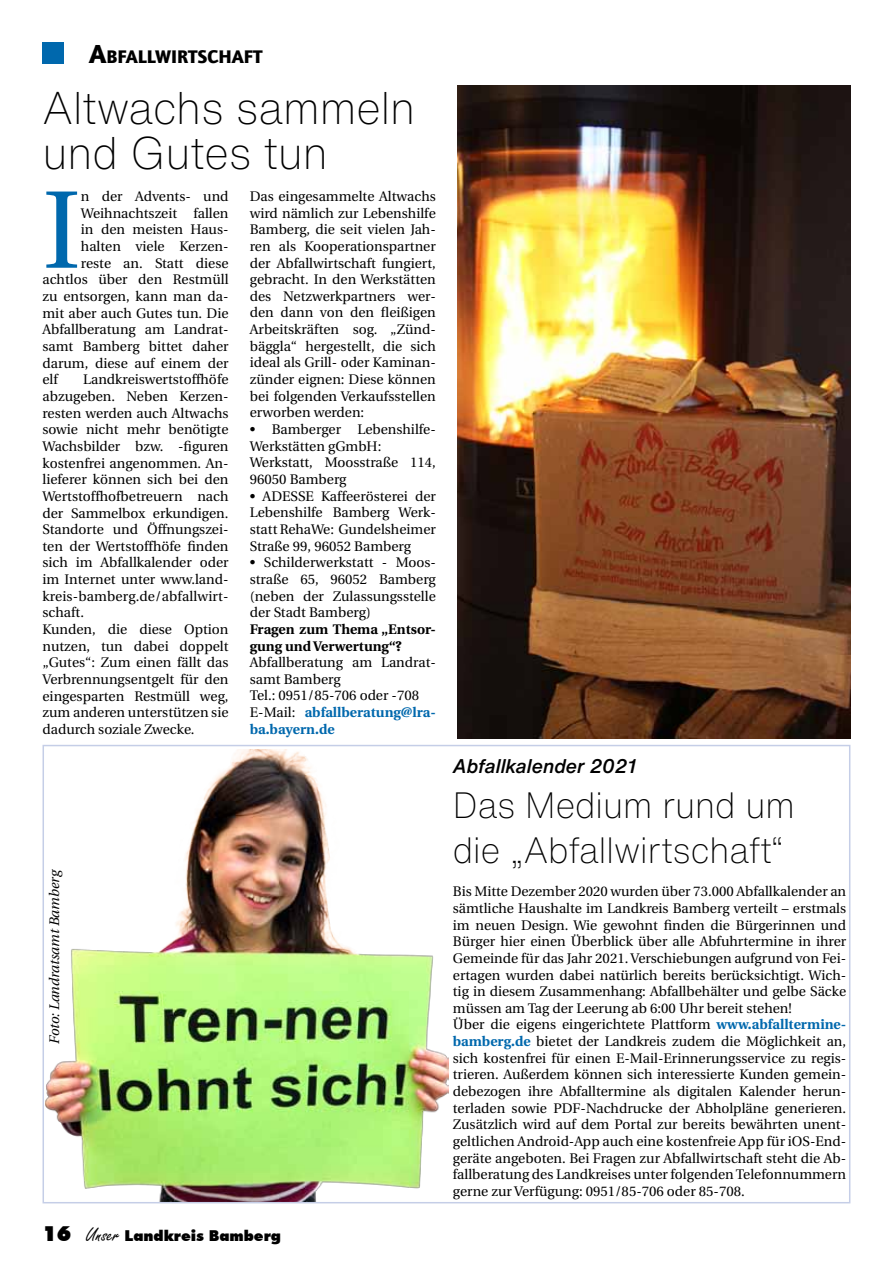
<style>
.page{position:relative;width:893px;height:1263px;background:#fff}
.page>*{position:absolute;margin:0;border:0;box-sizing:border-box;transform-origin:0 0}
.t1{font:110.1px "Utopia";color:#0068ad}
.t2{font:200 45px/45px "Helvetica Now Text";color:#000;scale:.95 1}
.t3{font:200 36px/45px "Helvetica Now Text";color:#000;scale:.95 1}
.t4{font:italic 500 19.5px "Helvetica Now Text";color:#000}
.t5{font:900 18.9px "Quay Sans EF";color:#000}
.t6{font:900 15px "Futura BT";color:#000}
.t7{font:13.8px/16.6px "Utopia";color:#000}
.t8{font:700 13.8px/16.6px "Utopia";color:#000}
.t9{font:italic 13.8px "Utopia";color:#000}
.s1{font-size:27px}
.s2{font-weight:700;color:#0068ad}
.s3{font-size:21px}
.s4{font-family:"Freestyle Script";font-weight:400;font-size:21px}
</style>
<div class="page">
<div style="left:43px;top:43px;width:21px;height:21px;background:#0068ad"></div>
<img style="left:457px;top:85px;width:393px;height:654px">
<img style="left:46px;top:750px;width:402px;height:450px">
<div style="left:43px;top:745px;width:807px;height:458px;border:2px solid #c5cee7"></div>
<h3 class="t5" style="left:89px;top:45px;width:175px"><span class="s1">A</span>BFALLWI RTSCHAFT</h3>
<h2 class="t2" style="left:43px;top:84px;width:394px">Altwachs sammeln und Gutes tun</h2>
<h1 class="t1" style="left:43px;top:170px;width:40px">I</h1>
<p class="t7" style="left:81px;top:188px;width:149px">n der Advents- und</p>
<p class="t7" style="left:250px;top:188px;width:188px;text-align:justify">Das eingesammelte Altwachs wird nämlich zur Lebenshilfe Bamberg, die seit vielen Jah&shy;ren als Kooperationspartner der Abfallwirtschaft fungiert, gebracht. In den Werkstätten des Netzwerkpartners wer&shy;den dann von den fleißigen Arbeitskräften sog. „Zünd&shy;bäggla“ hergestellt, die sich ideal als Grill- oder Kaminan&shy;zünder eignen: Diese können bei folgenden Verkaufsstellen erworben werden:</p>
<p class="t7" style="left:250px;top:421px;width:188px">• Bamberger Lebenshilfe-<br>Werkstätten gGmbH:<br>Werkstatt, Moosstraße 114,<br>96050 Bamberg</p>
<p class="t7" style="left:250px;top:488px;width:188px;text-align:justify">• ADESSE Kaffeerösterei der Lebenshilfe Bamberg Werk&shy;statt RehaWe: Gundelsheimer Straße 99, 96052 Bamberg</p>
<p class="t7" style="left:250px;top:554px;width:188px;text-align:justify">• Schilderwerkstatt - Moos&shy;straße 65, 96052 Bamberg (neben der Zulassungsstelle der Stadt Bamberg)</p>
<p class="t8" style="left:250px;top:621px;width:188px">Fragen zum Thema „Entsor&shy;gung und Verwertung“?</p>
<p class="t7" style="left:250px;top:654px;width:188px">Abfallberatung am Landrat&shy;samt Bamberg<br>Tel.: 0951/85-706 oder -708<br>E-Mail: <span class="s2">abfallberatung@lra&shy;ba.bayern.de</span></p>
<p class="t7" style="left:81px;top:205px;width:149px">Weihnachtszeit fallen</p>
<p class="t7" style="left:81px;top:222px;width:149px">in den meisten Haus-</p>
<p class="t7" style="left:81px;top:238px;width:149px">halten viele Kerzen-</p>
<p class="t7" style="left:81px;top:255px;width:149px">reste an. Statt diese</p>
<p class="t7" style="left:43px;top:272px;width:188px">achtlos über den Restmüll</p>
<p class="t7" style="left:43px;top:288px;width:188px">zu entsorgen, kann man da-</p>
<p class="t7" style="left:43px;top:305px;width:188px">mit aber auch Gutes tun. Die</p>
<p class="t7" style="left:43px;top:322px;width:188px">Abfallberatung am Landrat-</p>
<p class="t7" style="left:43px;top:338px;width:188px">samt Bamberg bittet daher</p>
<p class="t7" style="left:43px;top:355px;width:188px">darum, diese auf einem der</p>
<p class="t7" style="left:43px;top:372px;width:17px">elf</p>
<p class="t7" style="left:43px;top:372px;width:188px;text-indent:41px">Landkreiswertstoffhöfe abzugeben. Neben Kerzen&shy;resten werden auch Altwachs sowie nicht mehr benötigte<br>Wachsbilder bzw. -figuren kostenfrei angenommen. An&shy;lieferer können sich bei den<br>Wertstoffhofbetreuern nach der Sammelbox erkundigen.<br>Standorte und Öffnungszei&shy;ten der Wertstoffhöfe finden sich im Abfallkalender oder im Internet unter www.land&shy;kreis-bamberg.de/abfallwirt&shy;schaft.<br>Kunden, die diese Option nutzen, tun dabei doppelt „Gutes“: Zum einen fällt das<br>Verbrennungsentgelt für den eingesparten Restmüll weg, zum anderen unterstützen sie dadurch soziale Zwecke.</p>
<p class="t9" style="left:47px;top:1044px;width:175px;rotate:-90deg">Foto: Landratsamt Bamberg</p>
<p class="t6" style="left:43px;top:1226px;width:240px"><span class="s3">16</span> <span class="s4">Unser</span> Landkreis Bamberg</p>
<h3 class="t4" style="left:453px;top:751px;width:185px">Abfallkalender 2021</h3>
<h3 class="t3" style="left:453px;top:781px;width:362px">Das Medium rund um die „Abfallwirtschaft“</h3>
<p class="t7" style="left:453px;top:883px;width:395px">Bis Mitte Dezember 2020 wurden über 73.000 Abfallkalender an sämtliche Haushalte im Landkreis Bamberg verteilt – erstmals im neuen Design. Wie gewohnt finden die Bürgerinnen und Bürger hier einen Überblick über alle Abfuhrtermine in ihrer Gemeinde für das Jahr 2021. Verschiebungen aufgrund von Fei&shy;ertagen wurden dabei natürlich bereits berücksichtigt. Wich&shy;tig in diesem Zusammenhang: Abfallbehälter und gelbe Säcke müssen am Tag der Leerung ab 6:00 Uhr bereit stehen!<br>Über die eigens eingerichtete Plattform <span class="s2">www.abfalltermine&shy;bamberg.de</span> bietet der Landkreis zudem die Möglichkeit an, sich kostenfrei für einen E-Mail-Erinnerungsservice zu regis&shy;trieren. Außerdem können sich interessierte Kunden gemein&shy;debezogen ihre Abfalltermine als digitalen Kalender herun&shy;terladen sowie PDF-Nachdrucke der Abholpläne generieren.<br>Zusätzlich wird auf dem Portal zur bereits bewährten unent&shy;geltlichen Android-App auch eine kostenfreie App für iOS-End&shy;geräte angeboten. Bei Fragen zur Abfallwirtschaft steht die Ab&shy;fallberatung des Landkreises unter folgenden Telefonnummern gerne zur Verfügung: 0951/85-706 oder 85-708.</p>
</div>
